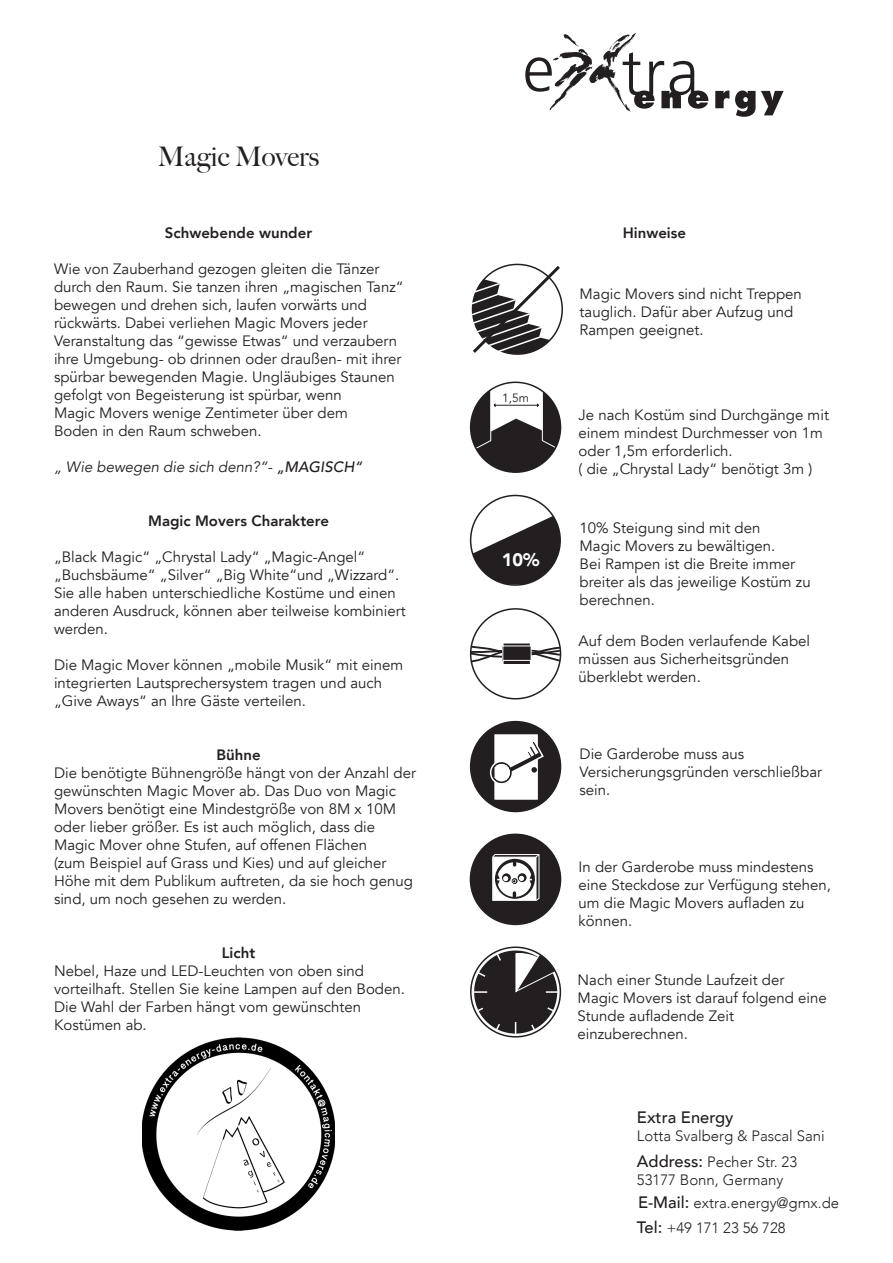
<style>
.page{position:relative;width:893px;height:1263px;background:#fff}
.page>*{position:absolute;margin:0;border:0;box-sizing:border-box;transform-origin:0 0}
.t1{font:500 27px "Big Caslon";color:#231f20}
.t2{font:900 18px "Avenir";color:#fff}
.t3{font:500 16.5px "Avenir";color:#231f20}
.t4{font:15px/18px "Avenir";color:#231f20}
.t5{font:300 15px/18px "Avenir";color:#231f20}
.t6{font:800 15px "Avenir";color:#231f20}
.t7{font:italic 15px "Avenir";color:#231f20}
.t8{font:12px "Avenir";color:#231f20}
.s1{font-weight:500}
.s2{font-weight:500;font-size:16.5px}
</style>
<div class="page">
<img style="left:142px;top:1037px;width:193px;height:193px">
<svg style="left:471px;top:502px;width:89px;height:82px"></svg>
<div style="left:470px;top:495px;width:91px;height:91px;border:2px solid #231f20;border-radius:50%"></div>
<div style="left:471px;top:722px;width:89px;height:89px;background:#231f20;border-radius:50%"></div>
<div style="left:470px;top:721px;width:91px;height:91px;border:2px solid #231f20;border-radius:50%"></div>
<div style="left:494px;top:733px;width:45px;height:67px;background:#fff"></div>
<div style="left:493px;top:733px;width:46px;height:68px;border:2px solid #231f20"></div>
<svg style="left:489px;top:738px;width:55px;height:47px"></svg>
<svg style="left:470px;top:836px;width:90px;height:88px"></svg>
<div style="left:470px;top:833px;width:91px;height:92px;border:2px solid #231f20;border-radius:50%"></div>
<svg style="left:473px;top:644px;width:85px;height:20px"></svg>
<div style="left:504px;top:658px;width:26px;height:6px;border:2px solid #231f20"></div>
<div style="left:504px;top:643px;width:26px;height:6px;border:2px solid #231f20"></div>
<div style="left:503px;top:646px;width:28px;height:14px;background:#231f20"></div>
<div style="left:502px;top:646px;width:29px;height:15px;border:1px solid #fff"></div>
<div style="left:470px;top:608px;width:91px;height:91px;border:2px solid #231f20;border-radius:50%"></div>
<svg style="left:471px;top:382px;width:89px;height:90px"></svg>
<svg style="left:471px;top:949px;width:89px;height:88px"></svg>
<div style="left:470px;top:946px;width:91px;height:91px;border:2px solid #231f20;border-radius:50%"></div>
<svg style="left:471px;top:263px;width:92px;height:92px"></svg>
<img style="left:525px;top:34px;width:259px;height:83px">
<h1 class="t1" style="left:158px;top:141px;width:163px">Magic Movers</h1>
<p class="t6" style="left:165px;top:221px;width:149px">Schwebende wunder</p>
<p class="t4" style="left:54px;top:260px;width:351px">Wie von Zauberhand gezogen gleiten die Tänzer durch den Raum. Sie tanzen ihren „magischen Tanz“ bewegen und drehen sich, laufen vorwärts und rückwärts. Dabei verliehen Magic Movers jeder Veranstaltung das “gewisse Etwas“ und verzaubern ihre Umgebung- ob drinnen oder draußen- mit ihrer spürbar bewegenden Magie. Ungläubiges Staunen gefolgt von Begeisterung ist spürbar, wenn<br>Magic Movers wenige Zentimeter über dem<br>Boden in den Raum schweben.</p>
<p class="t7" style="left:54px;top:458px;width:310px">„ Wie bewegen die sich denn?“- <span class="s1">„MAGISCH“</span></p>
<p class="t6" style="left:148px;top:509px;width:182px">Magic Movers Charaktere</p>
<p class="t4" style="left:54px;top:548px;width:353px">„Black Magic“ „Chrystal Lady“ „Magic-Angel“ „Buchsbäume“ „Silver“ „Big White“und „Wizzard“.<br>Sie alle haben unterschiedliche Kostüme und einen anderen Ausdruck, können aber teilweise kombiniert werden.</p>
<p class="t4" style="left:54px;top:656px;width:351px">Die Magic Mover können „mobile Musik“ mit einem integrierten Lautsprechersystem tragen und auch „Give Aways“ an Ihre Gäste verteilen.</p>
<p class="t6" style="left:216px;top:743px;width:46px">Bühne</p>
<p class="t4" style="left:54px;top:764px;width:363px">Die benötigte Bühnengröße hängt von der Anzahl der gewünschten Magic Mover ab. Das Duo von Magic Movers benötigt eine Mindestgröße von 8M x 10M oder lieber größer. Es ist auch möglich, dass die Magic Mover ohne Stufen, auf offenen Flächen<br>(zum Beispiel auf Grass und Kies) und auf gleicher Höhe mit dem Publikum auftreten, da sie hoch genug sind, um noch gesehen zu werden.</p>
<p class="t6" style="left:222px;top:941px;width:35px">Licht</p>
<p class="t4" style="left:54px;top:962px;width:352px">Nebel, Haze und LED-Leuchten von oben sind vorteilhaft. Stellen Sie keine Lampen auf den Boden.<br>Die Wahl der Farben hängt vom gewünschten Kostümen ab.</p>
<p class="t8" style="left:502px;top:391px;width:28px">1,5m</p>
<p class="t2" style="left:502px;top:544px;width:39px">10%</p>
<p class="t6" style="left:623px;top:221px;width:65px">Hinweise</p>
<p class="t4" style="left:580px;top:285px;width:224px">Magic Movers sind nicht Treppen tauglich. Dafür aber Aufzug und<br>Rampen geeignet.</p>
<p class="t4" style="left:579px;top:406px;width:252px">Je nach Kostüm sind Durchgänge mit einem mindest Durchmesser von 1m oder 1,5m erforderlich.<br>( die „Chrystal Lady“ benötigt 3m )</p>
<p class="t4" style="left:580px;top:519px;width:233px">10% Steigung sind mit den<br>Magic Movers zu bewältigen.<br>Bei Rampen ist die Breite immer breiter als das jeweilige Kostüm zu berechnen.</p>
<p class="t4" style="left:579px;top:632px;width:233px">Auf dem Boden verlaufende Kabel müssen aus Sicherheitsgründen überklebt werden.</p>
<p class="t4" style="left:580px;top:745px;width:244px">Die Garderobe muss aus<br>Versicherungsgründen verschließbar sein.</p>
<p class="t4" style="left:579px;top:858px;width:254px">In der Garderobe muss mindestens eine Steckdose zur Verfügung stehen, um die Magic Movers aufladen zu können.</p>
<p class="t4" style="left:578px;top:971px;width:251px">Nach einer Stunde Laufzeit der<br>Magic Movers ist darauf folgend eine<br>Stunde aufladende Zeit einzuberechnen.</p>
<p class="t3" style="left:637px;top:1103px;width:98px">Extra Energy</p>
<p class="t5" style="left:637px;top:1127px;width:189px">Lotta Svalberg &amp; Pascal Sani</p>
<p class="t5" style="left:637px;top:1153px;width:162px"><span class="s2">Address:</span> Pecher Str. 23<br>53177 Bonn, Germany</p>
<p class="t5" style="left:637px;top:1218px;width:150px"><span class="s2">Tel:</span> +49 171 23 56 728</p>
<p class="t5" style="left:638px;top:1194px;width:203px"><span class="s2">E-Mail:</span> extra.energy@gmx.de</p>
</div>
